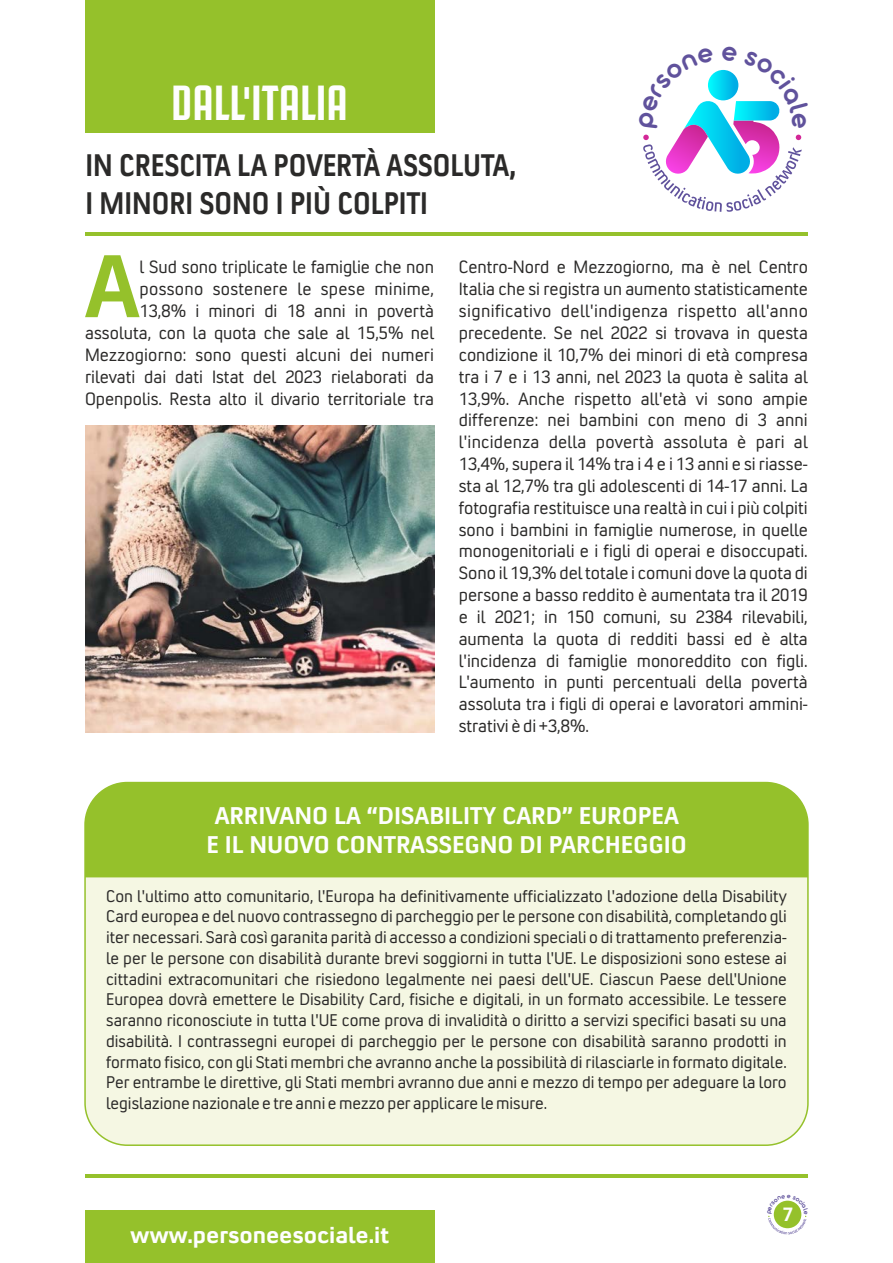
<style>
.page{position:relative;width:893px;height:1263px;background:#fff}
.page>*{position:absolute;margin:0;border:0;box-sizing:border-box;transform-origin:0 0}
.t1{font:700 89.7px "Convection";color:#95c12b}
.t2{font:700 49.5px "Juventus Fans";color:#fefefe}
.t3{font:700 31.5px/38.2px "Convection";color:#2b2a29;scale:.86 1}
.t4{font:700 24.45px/29.7px "Convection";color:#fefefe;text-align:center}
.t5{font:700 23.4px "Convection";color:#fefefe}
.t6{font:700 19.5px "Convection";color:#fefefe}
.t7{font:18px/21.9px "Convection";color:#2b2a29;text-align:right}
.t8{font:17.1px/20.7px "Convection";color:#2b2a29;text-align:justify}
</style>
<div class="page">
<hr style="left:85px;top:232px;width:723px;height:4px;background:#95c12b">
<hr style="left:85px;top:1174px;width:723px;height:4px;background:#95c12b">
<div style="left:85px;top:0;width:349px;height:132px;background:#95c12b"></div>
<div style="left:85px;top:1211px;width:349px;height:52px;background:#95c12b"></div>
<div style="left:85px;top:782px;width:723px;height:363px;background:#f5f7e3;border-radius:42px"></div>
<div style="left:85px;top:782px;width:723px;height:95px;background:#95c12b;border:2px solid #95c12b"></div>
<div style="left:84px;top:782px;width:725px;height:364px;border:2px solid #95c12b;border-radius:42px"></div>
<img style="left:85px;top:426px;width:349px;height:306px">
<svg style="left:643px;top:69px;width:159px;height:143px"></svg>
<svg style="left:768px;top:1200px;width:39px;height:34px"></svg>
<h2 class="t2" style="left:171px;top:83px;width:179px">DALL'ITALIA</h2>
<h3 class="t3" style="left:85px;top:149px;width:502px">IN CRESCITA LA POVERTÀ ASSOLUTA,<br>I MINORI SONO I PIÙ COLPITI</h3>
<h1 class="t1" style="left:85px;top:255px;width:56px">A</h1>
<p class="t7" style="left:85px;top:258px;width:351px">l Sud sono triplicate le famiglie che non possono sostenere le spese minime,<br>13,8% i minori di 18 anni in povertà assoluta, con la quota che sale al 15,5% nel Mezzogiorno: sono questi alcuni dei numeri rilevati dai dati Istat del 2023 rielaborati da Openpolis. Resta alto il divario territoriale tra</p>
<p class="t7" style="left:459px;top:258px;width:351px;text-align:justify">Centro-Nord e Mezzogiorno, ma è nel Centro Italia che si registra un aumento statisticamente significativo dell'indigenza rispetto all'anno precedente. Se nel 2022 si trovava in questa condizione il 10,7% dei minori di età compresa tra i 7 e i 13 anni, nel 2023 la quota è salita al 13,9%. Anche rispetto all'età vi sono ampie differenze: nei bambini con meno di 3 anni l'incidenza della povertà assoluta è pari al 13,4%, supera il 14% tra i 4 e i 13 anni e si riasse&shy;sta al 12,7% tra gli adolescenti di 14-17 anni. La fotografia restituisce una realtà in cui i più colpiti sono i bambini in famiglie numerose, in quelle monogenitoriali e i figli di operai e disoccupati.<br>Sono il 19,3% del totale i comuni dove la quota di persone a basso reddito è aumentata tra il 2019 e il 2021; in 150 comuni, su 2384 rilevabili, aumenta la quota di redditi bassi ed è alta l'incidenza di famiglie monoreddito con figli.<br>L'aumento in punti percentuali della povertà assoluta tra i figli di operai e lavoratori ammini&shy;strativi è di +3,8%.</p>
<h3 class="t4" style="left:207px;top:803px;width:482px">ARRIVANO LA “DISABILITY CARD” EUROPEA<br>E IL NUOVO CONTRASSEGNO DI PARCHEGGIO</h3>
<p class="t8" style="left:106px;top:887px;width:682px">Con l'ultimo atto comunitario, l'Europa ha definitivamente ufficializzato l'adozione della Disability Card europea e del nuovo contrassegno di parcheggio per le persone con disabilità, completando gli iter necessari. Sarà così garanita parità di accesso a condizioni speciali o di trattamento preferenzia&shy;le per le persone con disabilità durante brevi soggiorni in tutta l'UE. Le disposizioni sono estese ai cittadini extracomunitari che risiedono legalmente nei paesi dell'UE. Ciascun Paese dell'Unione Europea dovrà emettere le Disability Card, fisiche e digitali, in un formato accessibile. Le tessere saranno riconosciute in tutta l'UE come prova di invalidità o diritto a servizi specifici basati su una disabilità. I contrassegni europei di parcheggio per le persone con disabilità saranno prodotti in formato fisico, con gli Stati membri che avranno anche la possibilità di rilasciarle in formato digitale.<br>Per entrambe le direttive, gli Stati membri avranno due anni e mezzo di tempo per adeguare la loro legislazione nazionale e tre anni e mezzo per applicare le misure.</p>
<p class="t5" style="left:130px;top:1226px;width:260px">www.personeesociale.it</p>
<p class="t6" style="left:783px;top:1207px;width:12px">7</p>
</div>
